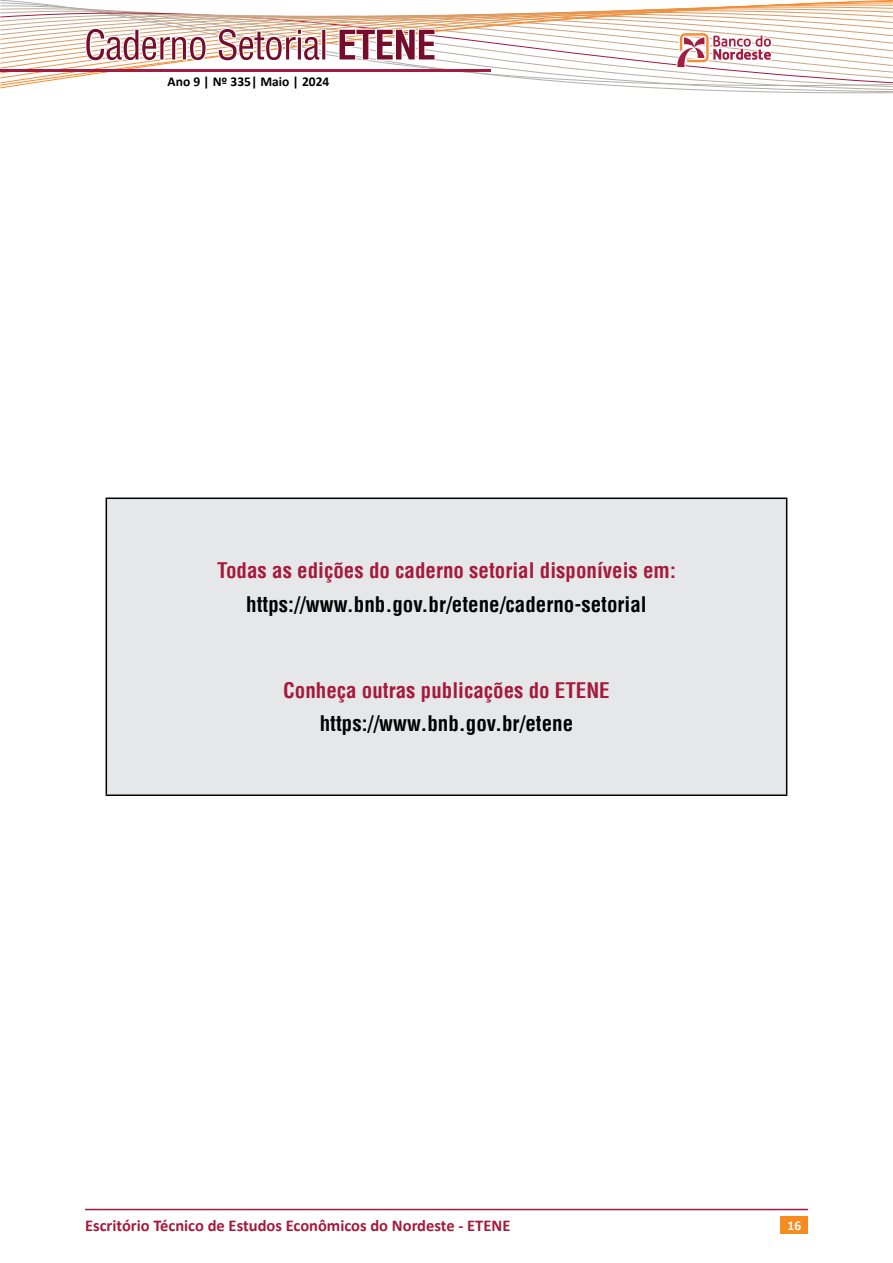
<style>
.page{position:relative;width:893px;height:1263px;background:#fff}
.page>*{position:absolute;margin:0;border:0;box-sizing:border-box;transform-origin:0 0}
.t1{font:700 condensed 21px "Helvetica";color:#a6193c}
.t2{font:700 condensed 21px "Helvetica";color:#000}
.t3{font:700 16.5px "Calibri";color:#a6193c}
.t4{font:700 13.5px "Calibri";color:#000}
.t5{font:700 13.5px "Calibri";color:#fff}
</style>
<div class="page">
<div style="left:781px;top:1216px;width:27px;height:17px;background:#f68b1f"></div>
<hr style="left:85px;top:1209px;width:723px;height:1px;background:#a6193c">
<svg style="left:0;top:0;width:893px;height:94px"></svg>
<hr style="left:0;top:70px;width:490px;height:2px;background:#a31d43">
<div style="left:106px;top:498px;width:681px;height:297px;background:#e6e7e8"></div>
<hr style="left:106px;top:497px;width:681px;height:2px;background:#000">
<hr style="left:106px;top:499px;width:1px;height:295px;background:#000">
<hr style="left:786px;top:499px;width:1px;height:295px;background:#000">
<hr style="left:106px;top:794px;width:681px;height:2px;background:#000">
<p class="t4" style="left:168px;top:72px;width:163px">Ano 9 | Nº 335| Maio | 2024</p>
<p class="t1" style="left:217px;top:557px;width:460px">Todas as edições do caderno setorial disponíveis em:</p>
<p class="t2" style="left:246px;top:591px;width:402px">https://www.bnb.gov.br/etene/caderno-setorial</p>
<p class="t1" style="left:283px;top:677px;width:328px">Conheça outras publicações do ETENE</p>
<p class="t2" style="left:320px;top:711px;width:255px">https://www.bnb.gov.br/etene</p>
<p class="t3" style="left:85px;top:1213px;width:427px">Escritório Técnico de Estudos Econômicos do Nordeste - ETENE</p>
<p class="t5" style="left:787px;top:1216px;width:15px">16</p>
</div>
